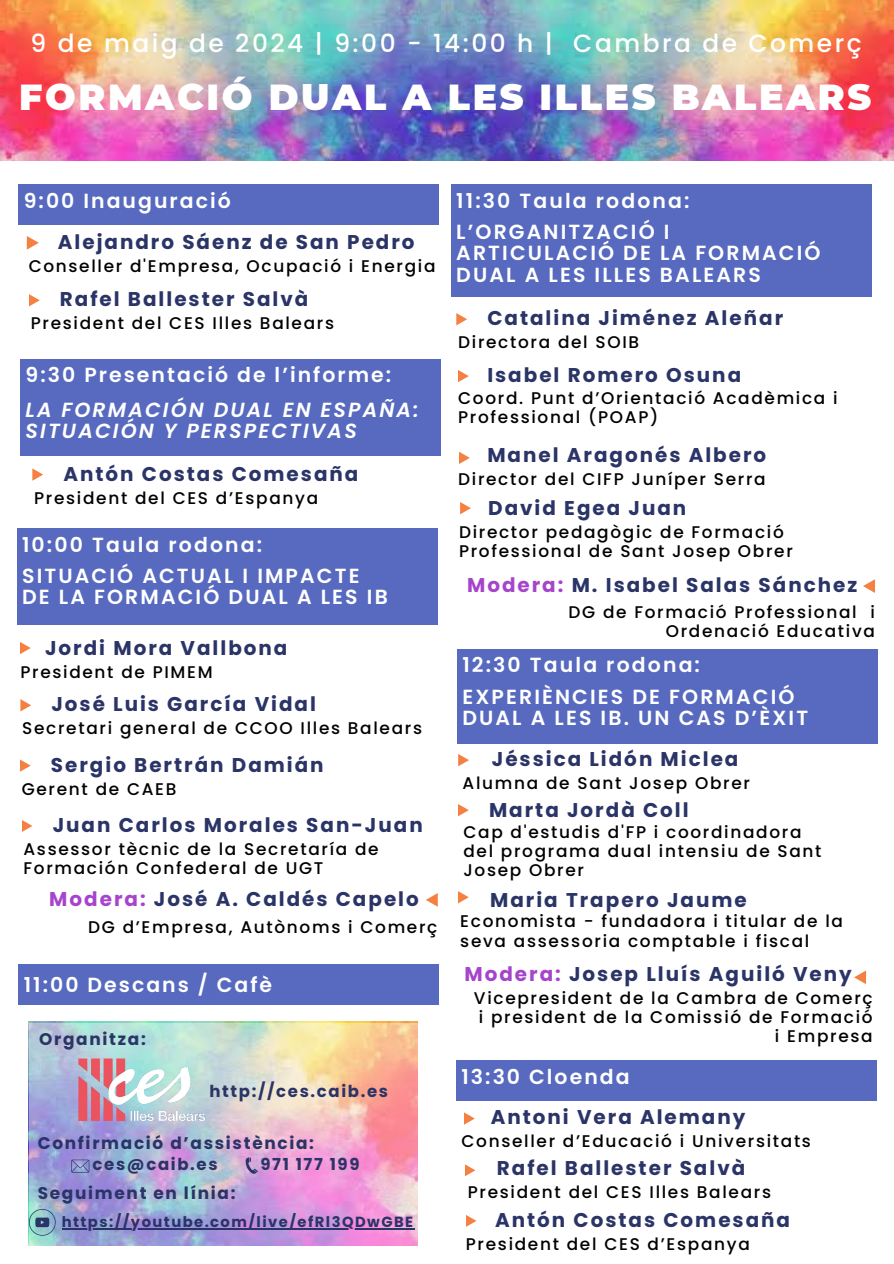
<style>
.page{position:relative;width:894px;height:1264px;background:#fff}
.page>*{position:absolute;margin:0;border:0;box-sizing:border-box;transform-origin:0 0}
.t1{font:900 36.15px "Montserrat";letter-spacing:.075em;color:#fff}
.t2{font:500 24.9px "Poppins";letter-spacing:.1em;color:#fff}
.t3{font:600 20.4px/21.3px "Poppins";letter-spacing:.105em;color:#fff}
.t4{font:italic 600 20.4px/21.3px "Poppins";letter-spacing:.105em;color:#fff}
.t5{font:700 19.95px "Poppins";letter-spacing:.1em;color:#2b3467}
.t6{font:500 16.95px/19.2px "Poppins";letter-spacing:.1em;color:#000}
.t7{font:700 16.95px "Poppins";letter-spacing:.1em;color:#2b3467}
.t8{font:700 16.5px "Poppins";letter-spacing:.1em;color:#2b3467}
.t9{font:700 14.7px "Poppins";letter-spacing:.1em;color:#2b3467}
.s1{color:#a644cb}
</style>
<div class="page">
<div style="left:19px;top:184px;width:420px;height:41px;background:#576abf"></div>
<svg style="left:32px;top:468px;width:11px;height:13px"></svg>
<svg style="left:27px;top:236px;width:12px;height:14px"></svg>
<svg style="left:29px;top:294px;width:11px;height:12px"></svg>
<div style="left:20px;top:359px;width:421px;height:96px;background:#576abf"></div>
<div style="left:17px;top:528px;width:420px;height:97px;background:#576abf"></div>
<svg style="left:20px;top:642px;width:11px;height:12px"></svg>
<svg style="left:426px;top:893px;width:11px;height:13px"></svg>
<svg style="left:20px;top:699px;width:11px;height:12px"></svg>
<svg style="left:20px;top:759px;width:11px;height:12px"></svg>
<svg style="left:22px;top:820px;width:10px;height:12px"></svg>
<div style="left:18px;top:964px;width:421px;height:40px;background:#576abf"></div>
<img style="left:0;top:0;width:446px;height:161px">
<img style="left:446px;top:0;width:446px;height:161px">
<img style="left:29px;top:1022px;width:388px;height:224px">
<hr style="left:62px;top:1228px;width:352px;height:1px;background:#2b3467">
<img style="left:68px;top:1037px;width:147px;height:103px">
<div style="left:457px;top:649px;width:420px;height:94px;background:#576abf"></div>
<svg style="left:854px;top:971px;width:11px;height:13px"></svg>
<div style="left:451px;top:184px;width:420px;height:113px;background:#576abf"></div>
<svg style="left:863px;top:580px;width:11px;height:13px"></svg>
<svg style="left:460px;top:502px;width:11px;height:12px"></svg>
<div style="left:456px;top:1060px;width:420px;height:40px;background:#576abf"></div>
<svg style="left:465px;top:1164px;width:10px;height:12px"></svg>
<svg style="left:466px;top:1215px;width:10px;height:11px"></svg>
<svg style="left:464px;top:1112px;width:10px;height:12px"></svg>
<svg style="left:456px;top:313px;width:11px;height:12px"></svg>
<svg style="left:458px;top:370px;width:10px;height:12px"></svg>
<svg style="left:459px;top:451px;width:10px;height:13px"></svg>
<svg style="left:71px;top:1159px;width:18px;height:13px"></svg>
<svg style="left:245px;top:1157px;width:13px;height:17px"></svg>
<svg style="left:29px;top:1208px;width:27px;height:27px"></svg>
<svg style="left:458px;top:891px;width:10px;height:12px"></svg>
<svg style="left:458px;top:804px;width:10px;height:12px"></svg>
<svg style="left:458px;top:754px;width:11px;height:12px"></svg>
<p class="t2" style="left:31px;top:26px;width:832px">9 de maig de 2024 | 9:00 - 14:00 h | Cambra de Comerç</p>
<p class="t1" style="left:19px;top:75px;width:853px">FORMACIÓ DUAL A LES ILLES BALEARS</p>
<p class="t3" style="left:24px;top:190px;width:209px">9:00 Inauguració</p>
<p class="t5" style="left:58px;top:228px;width:358px">Alejandro Sáenz de San Pedro</p>
<p class="t6" style="left:29px;top:257px;width:408px">Conseller d'Empresa, Ocupació i Energia</p>
<h1 class="t5" style="left:60px;top:285px;width:250px">Rafel Ballester Salvà</h1>
<p class="t6" style="left:31px;top:313px;width:305px">President del CES Illes Balears</p>
<p class="t3" style="left:26px;top:364px;width:367px">9:30 Presentació de l’informe:</p>
<p class="t4" style="left:26px;top:399px;width:394px">LA FORMACIÓN DUAL EN ESPAÑA:<br>SITUACIÓN Y PERSPECTIVAS</p>
<p class="t5" style="left:63px;top:459px;width:296px">Antón Costas Comesaña</p>
<p class="t6" style="left:34px;top:488px;width:285px">President del CES d’Espanya</p>
<p class="t3" style="left:22px;top:534px;width:241px">10:00 Taula rodona:</p>
<p class="t3" style="left:22px;top:565px;width:367px">SITUACIÓ ACTUAL I IMPACTE<br>DE LA FORMACIÓ DUAL A LES IB</p>
<h4 class="t5" style="left:45px;top:633px;width:244px">Jordi Mora Vallbona</h4>
<p class="t6" style="left:20px;top:662px;width:194px">President de PIMEM</p>
<h4 class="t5" style="left:51px;top:690px;width:266px">José Luis García Vidal</h4>
<p class="t6" style="left:22px;top:718px;width:401px">Secretari general de CCOO Illes Balears</p>
<p class="t5" style="left:51px;top:750px;width:274px">Sergio Bertrán Damián</p>
<p class="t6" style="left:22px;top:779px;width:156px">Gerent de CAEB</p>
<p class="t5" style="left:53px;top:811px;width:371px">Juan Carlos Morales San-Juan</p>
<p class="t6" style="left:23px;top:839px;width:356px">Assessor tècnic de la Secretaría de<br>Formación Confederal de UGT</p>
<p class="t5" style="left:49px;top:884px;width:371px"><span class="s1">Modera:</span> José A. Caldés Capelo</p>
<p class="t6" style="left:88px;top:917px;width:350px">DG d’Empresa, Autònoms i Comerç</p>
<p class="t3" style="left:24px;top:973px;width:250px">11:00 Descans / Cafè</p>
<h4 class="t7" style="left:39px;top:1027px;width:108px">Organitza:</h4>
<h5 class="t8" style="left:209px;top:1079px;width:180px">http://ces.caib.es</h5>
<p class="t7" style="left:38px;top:1130px;width:278px">Confirmació d’assistència:</p>
<p class="t8" style="left:93px;top:1152px;width:126px">ces@caib.es</p>
<p class="t8" style="left:260px;top:1152px;width:100px">971 177 199</p>
<h4 class="t7" style="left:38px;top:1181px;width:199px">Seguiment en línia:</h4>
<p class="t9" style="left:62px;top:1211px;width:353px">https://youtube.com/live/efRl3QDwGBE</p>
<p class="t3" style="left:456px;top:190px;width:235px">11:30 Taula rodona:</p>
<p class="t3" style="left:456px;top:221px;width:366px">L’ORGANITZACIÓ I<br>ARTICULACIÓ DE LA FORMACIÓ<br>DUAL A LES ILLES BALEARS</p>
<p class="t5" style="left:487px;top:304px;width:297px">Catalina Jiménez Aleñar</p>
<h5 class="t6" style="left:458px;top:333px;width:182px">Directora del SOIB</h5>
<p class="t5" style="left:487px;top:361px;width:255px">Isabel Romero Osuna</p>
<p class="t6" style="left:458px;top:389px;width:381px">Coord. Punt d’Orientació Acadèmica i<br>Professional (POAP)</p>
<p class="t5" style="left:487px;top:441px;width:280px">Manel Aragonés Albero</p>
<p class="t6" style="left:458px;top:469px;width:309px">Director del CIFP Juníper Serra</p>
<p class="t5" style="left:488px;top:494px;width:200px">David Egea Juan</p>
<p class="t6" style="left:459px;top:522px;width:335px">Director pedagògic de Formació<br>Professional de Sant Josep Obrer</p>
<p class="t5" style="left:467px;top:570px;width:391px"><span class="s1">Modera:</span> M. Isabel Salas Sánchez</p>
<p class="t6" style="left:568px;top:602px;width:308px;text-align:right">DG de Formació Professional i<br>Ordenació Educativa</p>
<p class="t3" style="left:462px;top:654px;width:239px">12:30 Taula rodona:</p>
<h5 class="t3" style="left:462px;top:686px;width:347px">EXPERIÈNCIES DE FORMACIÓ<br>DUAL A LES IB. UN CAS D’ÈXIT</h5>
<p class="t5" style="left:491px;top:745px;width:248px">Jéssica Lidón Miclea</p>
<p class="t6" style="left:462px;top:773px;width:289px">Alumna de Sant Josep Obrer</p>
<p class="t5" style="left:489px;top:796px;width:201px">Marta Jordà Coll</p>
<p class="t6" style="left:463px;top:822px;width:339px">Cap d'estudis d'FP i coordinadora</p>
<p class="t6" style="left:463px;top:841px;width:359px">del programa dual intensiu de Sant<br>Josep Obrer</p>
<p class="t5" style="left:490px;top:885px;width:258px">Maria Trapero Jaume</p>
<p class="t6" style="left:460px;top:911px;width:384px">Economista - fundadora i titular de la seva assessoria comptable i fiscal</p>
<p class="t5" style="left:464px;top:959px;width:389px"><span class="s1">Modera:</span> Josep Lluís Aguiló Veny</p>
<p class="t6" style="left:474px;top:988px;width:400px">Vicepresident de la Cambra de Comerç i president de la Comissió de Formació</p>
<p class="t6" style="left:774px;top:1026px;width:99px">i Empresa</p>
<h5 class="t3" style="left:461px;top:1065px;width:170px">13:30 Cloenda</h5>
<p class="t5" style="left:490px;top:1102px;width:256px">Antoni Vera Alemany</p>
<p class="t5" style="left:497px;top:1154px;width:250px">Rafel Ballester Salvà</p>
<p class="t5" style="left:495px;top:1205px;width:296px">Antón Costas Comesaña</p>
<p class="t6" style="left:461px;top:1131px;width:351px">Conseller d’Educació i Universitats</p>
<p class="t6" style="left:467px;top:1182px;width:305px">President del CES Illes Balears</p>
<p class="t6" style="left:465px;top:1233px;width:285px">President del CES d’Espanya</p>
</div>
